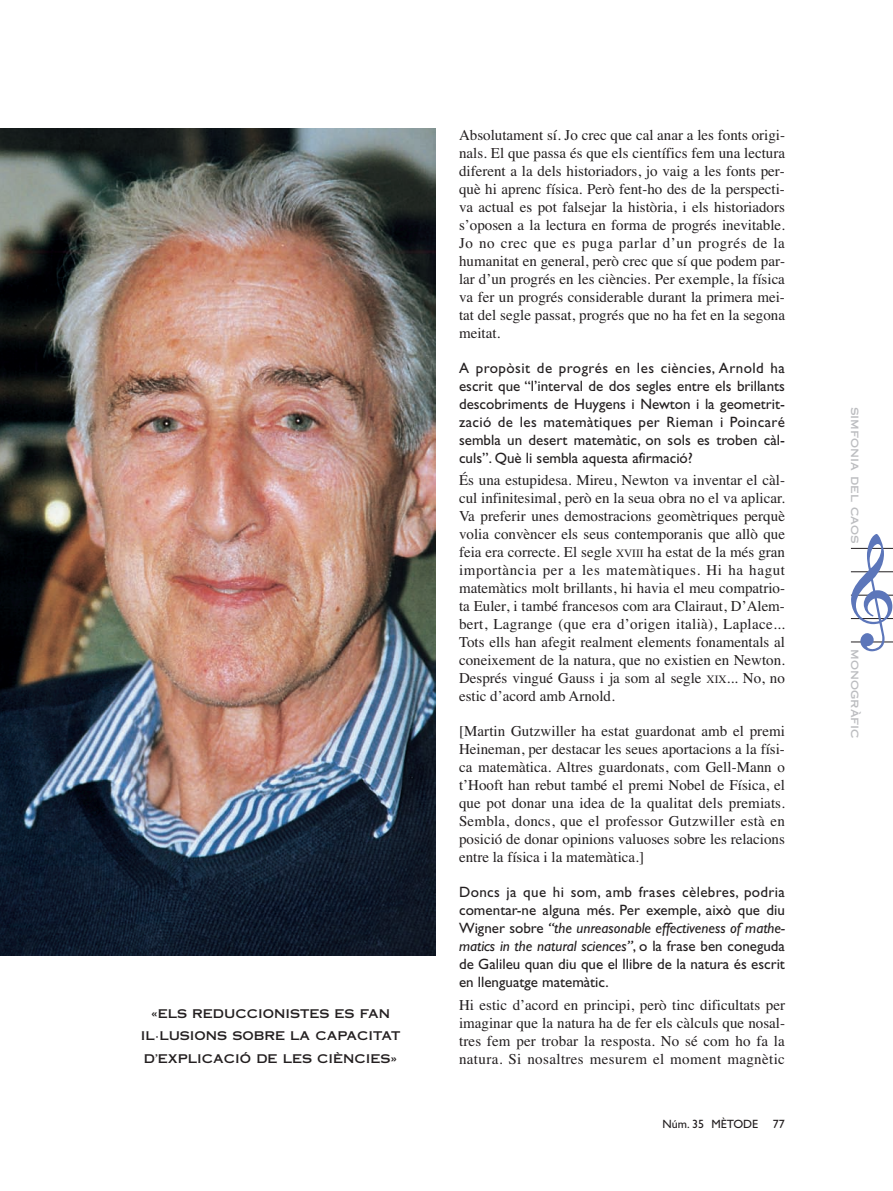
<style>
.page{position:relative;width:893px;height:1191px;background:#fff}
.page>*{position:absolute;margin:0;border:0;box-sizing:border-box;transform-origin:0 0}
.t1{font:15px/18px "Times";color:#231f20;text-align:justify}
.t2{font:15px/18px "Gill Sans";color:#231f20;text-align:justify}
.t3{font:12px/22.5px "Copperplate Thirty One AB";color:#231f20;text-align:center}
.t4{font:12px "Copperplate Thirty One AB";color:#bcbdc0}
.t5{font:12px "Gill Sans";color:#231f20}
.s1{font-size:11.25px}
.s2{font-style:italic}
</style>
<div class="page">
<img style="left:0;top:128px;width:435px;height:827px">
<hr style="left:851px;top:548px;width:42px;height:1px;background:#231f20">
<hr style="left:851px;top:571px;width:42px;height:1px;background:#231f20">
<hr style="left:851px;top:595px;width:42px;height:1px;background:#231f20">
<hr style="left:851px;top:618px;width:42px;height:1px;background:#231f20">
<hr style="left:851px;top:641px;width:42px;height:1px;background:#231f20">
<svg style="left:850px;top:534px;width:42px;height:118px"></svg>
<p class="t3" style="left:141px;top:1002px;width:261px">«ELS REDUCCIONISTES ES FAN<br>IL·LUSIONS SOBRE LA CAPACITAT<br>D’EXPLICACIÓ DE LES CIÈNCIES»</p>
<p class="t1" style="left:459px;top:127px;width:328px">Absolutament sí. Jo crec que cal anar a les fonts origi&shy;nals. El que passa és que els científics fem una lectura diferent a la dels historiadors, jo vaig a les fonts per&shy;què hi aprenc física. Però fent-ho des de la perspecti&shy;va actual es pot falsejar la història, i els historiadors s’oposen a la lectura en forma de progrés inevitable.<br>Jo no crec que es puga parlar d’un progrés de la humanitat en general, però crec que sí que podem par&shy;lar d’un progrés en les ciències. Per exemple, la física va fer un progrés considerable durant la primera mei&shy;tat del segle passat, progrés que no ha fet en la segona meitat.</p>
<p class="t2" style="left:459px;top:360px;width:327px">A propòsit de progrés en les ciències, Arnold ha escrit que “l’interval de dos segles entre els brillants descobriments de Huygens i Newton i la geometrit&shy;zació de les matemàtiques per Rieman i Poincaré sembla un desert matemàtic, on sols es troben càl&shy;culs’’. Què li sembla aquesta afirmació?</p>
<p class="t1" style="left:459px;top:472px;width:327px">És una estupidesa. Mireu, Newton va inventar el càl&shy;cul infinitesimal, però en la seua obra no el va aplicar.<br>Va preferir unes demostracions geomètriques perquè volia convèncer els seus contemporanis que allò que feia era correcte. El segle <span class="s1">XVIII</span> ha estat de la més gran importància per a les matemàtiques. Hi ha hagut matemàtics molt brillants, hi havia el meu compatrio&shy;ta Euler, i també francesos com ara Clairaut, D’Alem&shy;bert, Lagrange (que era d’origen italià), Laplace...<br>Tots ells han afegit realment elements fonamentals al coneixement de la natura, que no existien en Newton.<br>Després vingué Gauss i ja som al segle <span class="s1">XIX</span>... No, no estic d’acord amb Arnold.</p>
<p class="t1" style="left:459px;top:723px;width:327px">[Martin Gutzwiller ha estat guardonat amb el premi Heineman, per destacar les seues aportacions a la físi&shy;ca matemàtica. Altres guardonats, com Gell-Mann o t’Hooft han rebut també el premi Nobel de Física, el que pot donar una idea de la qualitat dels premiats.<br>Sembla, doncs, que el professor Gutzwiller està en posició de donar opinions valuoses sobre les relacions entre la física i la matemàtica.]</p>
<p class="t2" style="left:459px;top:885px;width:327px">Doncs ja que hi som, amb frases cèlebres, podria comentar-ne alguna més. Per exemple, això que diu Wigner sobre <span class="s2">“the unreasonable effectiveness of mathe&shy;matics in the natural sciences”</span>, o la frase ben coneguda de Galileu quan diu que el llibre de la natura és escrit en llenguatge matemàtic.</p>
<p class="t1" style="left:459px;top:997px;width:327px">Hi estic d’acord en principi, però tinc dificultats per imaginar que la natura ha de fer els càlculs que nosal&shy;tres fem per trobar la resposta. No sé com ho fa la natura. Si nosaltres mesurem el moment magnètic</p>
<p class="t5" style="left:662px;top:1120px;width:124px">Núm. 35 MÈTODE 77</p>
<p class="t4" style="left:862px;top:407px;width:138px;rotate:90deg">simfonia del caos</p>
<p class="t4" style="left:862px;top:649px;width:91px;rotate:90deg">monogràfic</p>
</div>
